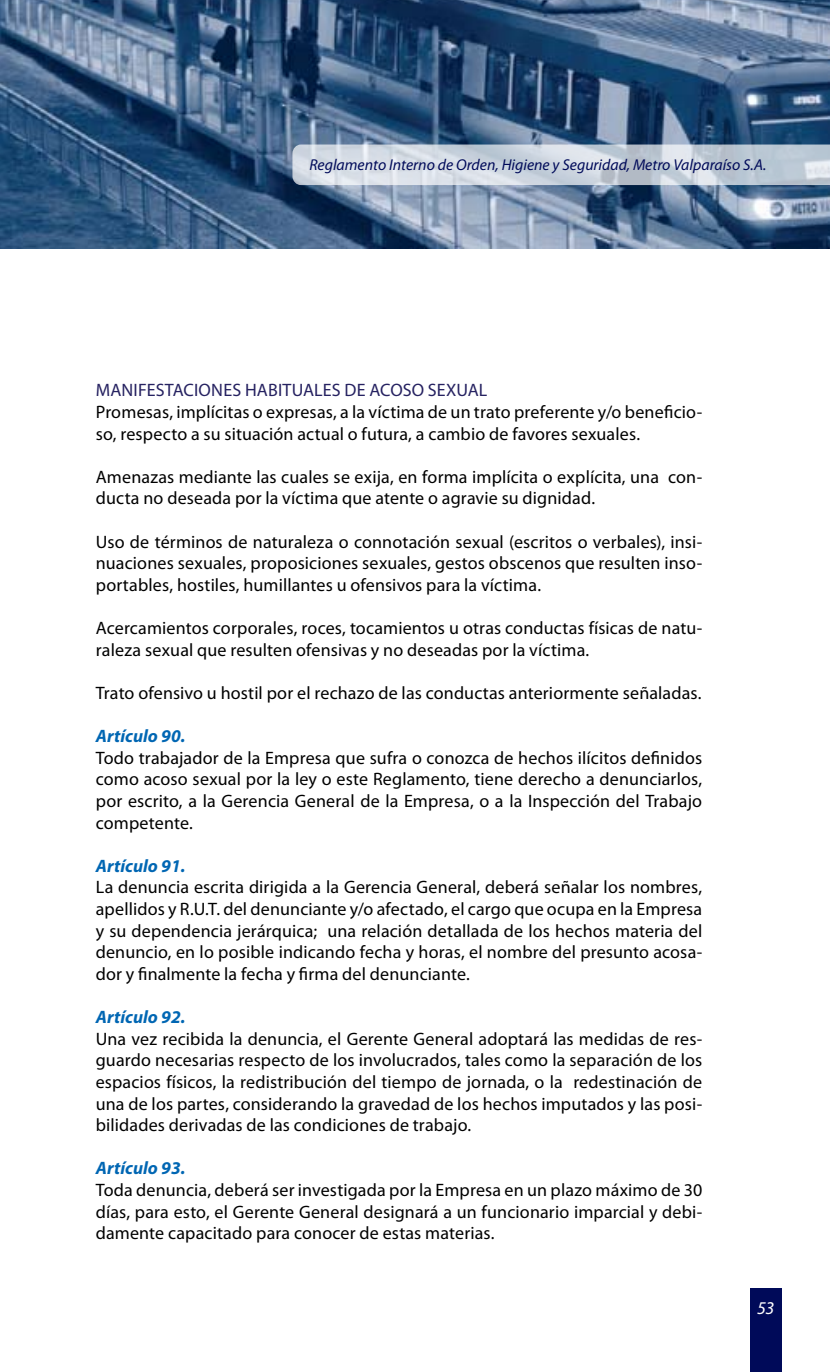
<style>
.page{position:relative;width:830px;height:1372px;background:#fff}
.page>*{position:absolute;margin:0;border:0;box-sizing:border-box;transform-origin:0 0}
.t1{font:18px/21.6px "Myriad Pro";letter-spacing:.01em;color:#000;text-align:justify}
.t2{font:italic 700 18px "Myriad Pro";color:#0066b3}
.t3{font:18px "Myriad Pro";letter-spacing:.005em;color:#262261}
.t4{font:italic 18px "Myriad Pro";color:#fff}
.t5{font:italic 15.75px "Myriad Pro";color:#000a59}
</style>
<div class="page">
<img style="left:0;top:0;width:829px;height:249px">
<svg style="left:292px;top:144px;width:537px;height:41px;background:#c9d2dc"></svg>
<div style="left:749px;top:1288px;width:32px;height:83px;background:#000a59"></div>
<p class="t5" style="left:309px;top:155px;width:458px">Reglamento Interno de Orden, Higiene y Seguridad, Metro Valparaíso S.A.</p>
<p class="t3" style="left:96px;top:379px;width:393px">MANIFESTACIONES HABITUALES DE ACOSO SEXUAL</p>
<p class="t1" style="left:96px;top:401px;width:607px">Promesas, implícitas o expresas, a la víctima de un trato preferente y/o beneficio&shy;so, respecto a su situación actual o futura, a cambio de favores sexuales.</p>
<p class="t1" style="left:96px;top:465px;width:607px">Amenazas mediante las cuales se exija, en forma implícita o explícita, una con&shy;ducta no deseada por la víctima que atente o agravie su dignidad.</p>
<p class="t1" style="left:96px;top:530px;width:607px">Uso de términos de naturaleza o connotación sexual (escritos o verbales), insi&shy;nuaciones sexuales, proposiciones sexuales, gestos obscenos que resulten inso&shy;portables, hostiles, humillantes u ofensivos para la víctima.</p>
<p class="t1" style="left:96px;top:617px;width:607px">Acercamientos corporales, roces, tocamientos u otras conductas físicas de natu&shy;raleza sexual que resulten ofensivas y no deseadas por la víctima.</p>
<p class="t1" style="left:96px;top:681px;width:607px">Trato ofensivo u hostil por el rechazo de las conductas anteriormente señaladas.</p>
<p class="t2" style="left:96px;top:724px;width:91px">Artículo 90.</p>
<p class="t1" style="left:96px;top:746px;width:607px">Todo trabajador de la Empresa que sufra o conozca de hechos ilícitos definidos como acoso sexual por la ley o este Reglamento, tiene derecho a denunciarlos, por escrito, a la Gerencia General de la Empresa, o a la Inspección del Trabajo competente.</p>
<p class="t2" style="left:96px;top:854px;width:91px">Artículo 91.</p>
<p class="t1" style="left:96px;top:876px;width:607px">La denuncia escrita dirigida a la Gerencia General, deberá señalar los nombres, apellidos y R.U.T. del denunciante y/o afectado, el cargo que ocupa en la Empresa y su dependencia jerárquica; una relación detallada de los hechos materia del denuncio, en lo posible indicando fecha y horas, el nombre del presunto acosa&shy;dor y finalmente la fecha y firma del denunciante.</p>
<p class="t2" style="left:96px;top:1005px;width:91px">Artículo 92.</p>
<p class="t1" style="left:96px;top:1027px;width:607px">Una vez recibida la denuncia, el Gerente General adoptará las medidas de res&shy;guardo necesarias respecto de los involucrados, tales como la separación de los espacios físicos, la redistribución del tiempo de jornada, o la redestinación de una de los partes, considerando la gravedad de los hechos imputados y las posi&shy;bilidades derivadas de las condiciones de trabajo.</p>
<p class="t2" style="left:96px;top:1156px;width:91px">Artículo 93.</p>
<p class="t1" style="left:96px;top:1178px;width:607px">Toda denuncia, deberá ser investigada por la Empresa en un plazo máximo de 30 días, para esto, el Gerente General designará a un funcionario imparcial y debi&shy;damente capacitado para conocer de estas materias.</p>
<p class="t4" style="left:756px;top:1296px;width:19px">53</p>
</div>
